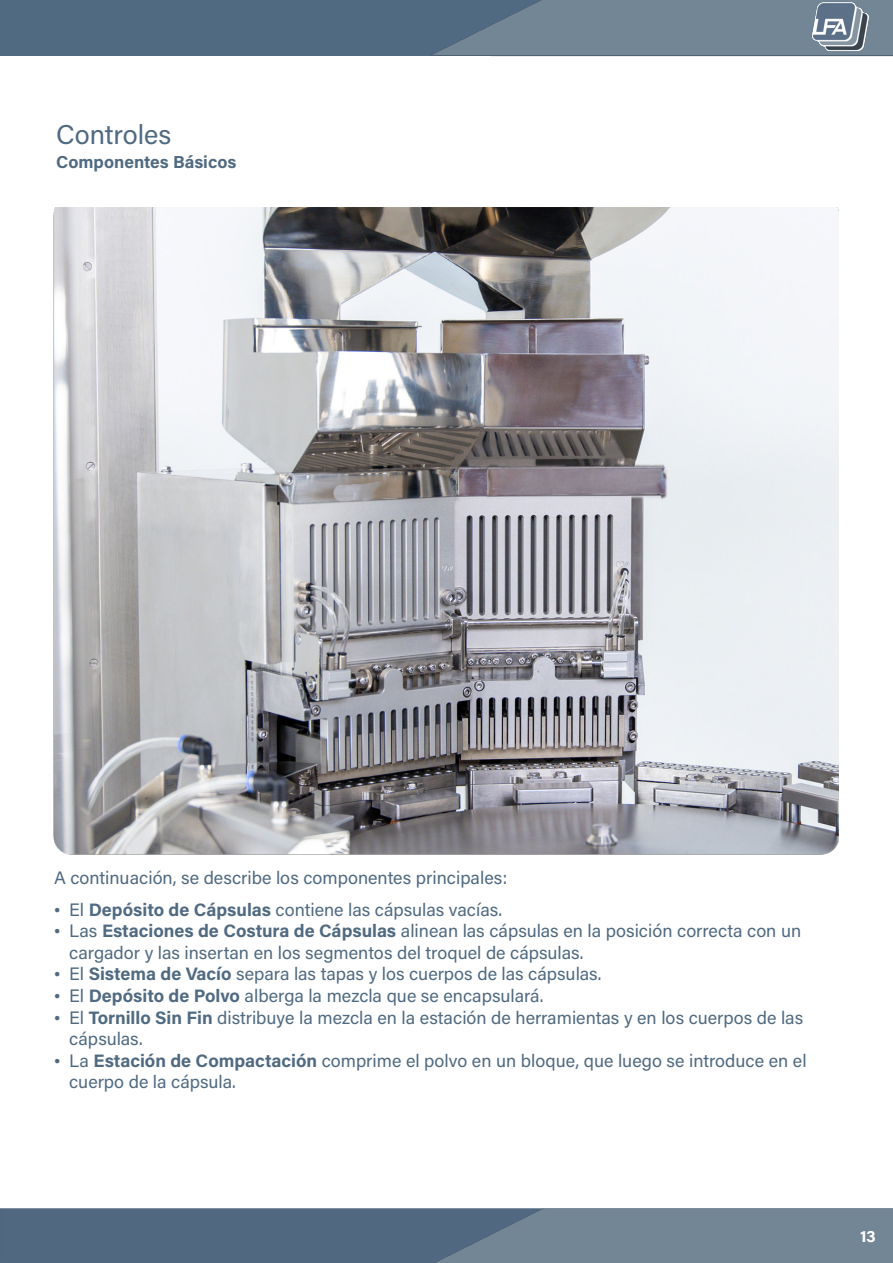
<style>
.page{position:relative;width:893px;height:1263px;background:#fff}
.page>*{position:absolute;margin:0;border:0;box-sizing:border-box;transform-origin:0 0}
.t1{font:27.15px "Acumin Pro";color:#506a81}
.t2{font:18px/21.6px "Acumin Pro";color:#506a81}
.t3{font:700 17.4px "Acumin Pro";color:#506a81}
.t4{font:700 16.5px "Acumin Pro";color:#fff}
.s1{font-family:"Times New Roman"}
.s2{font-weight:700}
</style>
<div class="page">
<div style="left:0;top:1208px;width:430px;height:55px;background:#506880"></div>
<img style="left:430px;top:1208px;width:463px;height:55px">
<div style="left:0;top:0;width:893px;height:55px;background:#506a81"></div>
<img style="left:430px;top:0;width:463px;height:56px">
<img style="left:808px;top:0;width:65px;height:55px">
<img style="left:54px;top:207px;width:784px;height:647px">
<h1 class="t1" style="left:56px;top:116px;width:117px">Controles</h1>
<p class="t3" style="left:56px;top:150px;width:182px">Componentes Básicos</p>
<p class="t2" style="left:54px;top:866px;width:455px">A continuación, se describe los componentes principales:</p>
<p class="t2" style="left:54px;top:898px;width:450px"><span class="s1">•</span> El <span class="s2">Depósito de Cápsulas</span> contiene las cápsulas vacías.</p>
<p class="t2" style="left:69px;top:919px;width:733px;text-indent:-15px"><span class="s1">•</span> Las <span class="s2">Estaciones de Costura de Cápsulas</span> alinean las cápsulas en la posición correcta con un cargador y las insertan en los segmentos del troquel de cápsulas.</p>
<p class="t2" style="left:54px;top:963px;width:549px"><span class="s1">•</span> El <span class="s2">Sistema de Vacío</span> separa las tapas y los cuerpos de las cápsulas.</p>
<p class="t2" style="left:54px;top:984px;width:491px"><span class="s1">•</span> El <span class="s2">Depósito de Polvo</span> alberga la mezcla que se encapsulará.</p>
<p class="t2" style="left:69px;top:1006px;width:735px;text-indent:-15px"><span class="s1">•</span> El <span class="s2">Tornillo Sin Fin</span> distribuye la mezcla en la estación de herramientas y en los cuerpos de las cápsulas.</p>
<p class="t2" style="left:69px;top:1049px;width:739px;text-indent:-15px"><span class="s1">•</span> La <span class="s2">Estación de Compactación</span> comprime el polvo en un bloque, que luego se introduce en el cuerpo de la cápsula.</p>
<p class="t4" style="left:860px;top:1225px;width:17px">13</p>
</div>
